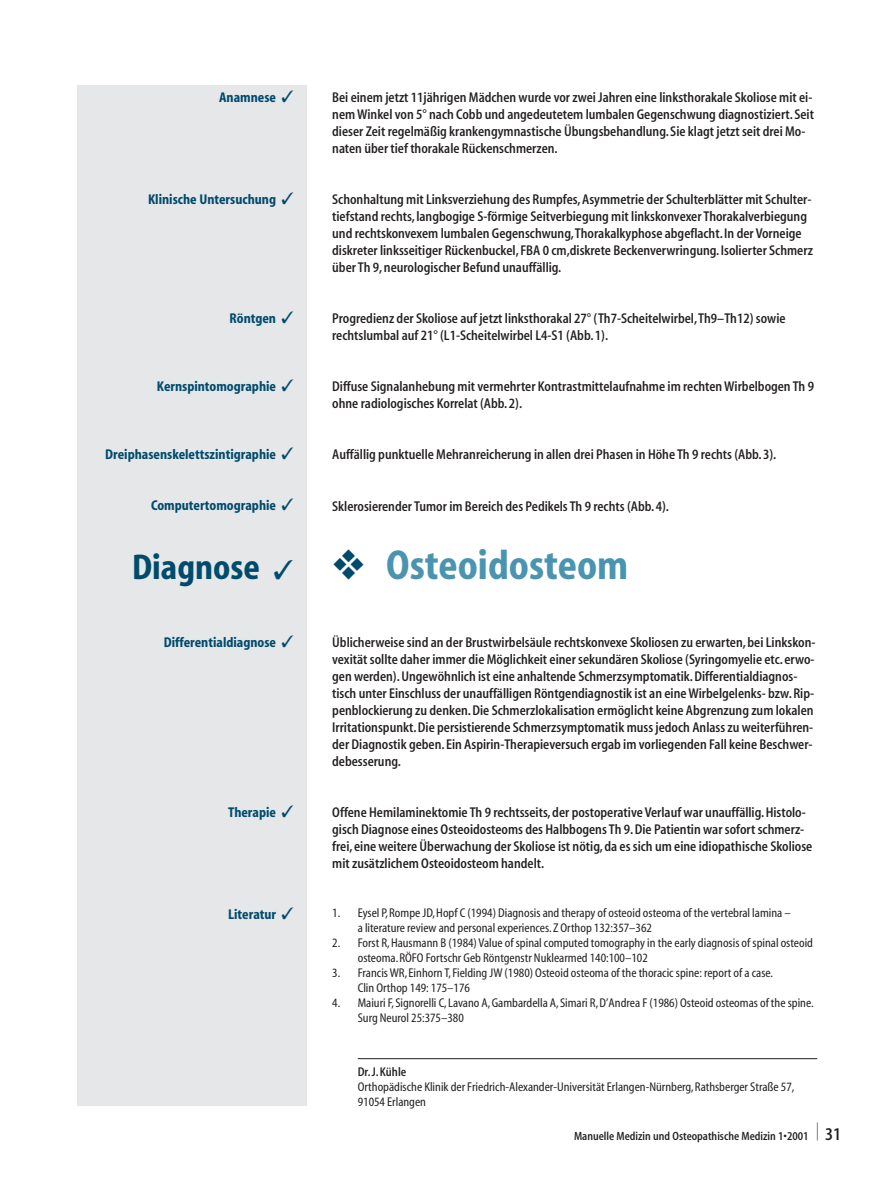
<style>
.page{position:relative;width:893px;height:1178px;background:#fff}
.page>*{position:absolute;margin:0;border:0;box-sizing:border-box;transform-origin:0 0}
.t1{font:700 condensed 42px "S Myriad";color:#4b94b0}
.t2{font:700 condensed 36px "S Myriad";color:#004b6c}
.t3{font:600 condensed 14.25px/17px "S Myriad";color:#231f20}
.t4{font:700 condensed 14.25px "S Myriad";color:#004b6c}
.t5{font:condensed 12.75px/15px "S Myriad";color:#231f20}
.t6{font:600 condensed 12.75px "S Myriad";color:#231f20}
.t7{font:600 condensed 12px "S Myriad";color:#231f20}
.s1{color:#004b6c}
.s2{font-size:18px}
</style>
<div class="page">
<div style="left:77px;top:85px;width:230px;height:1021px;background:#e6e7e9"></div>
<hr style="left:358px;top:1058px;width:459px;height:1px;background:#231f20">
<p class="t4" style="left:219px;top:92px;width:76px">Anamnese ✓</p>
<p class="t4" style="left:148px;top:194px;width:147px">Klinische Untersuchung ✓</p>
<p class="t4" style="left:229px;top:313px;width:66px">Röntgen ✓</p>
<p class="t4" style="left:157px;top:381px;width:139px">Kernspintomographie ✓</p>
<p class="t4" style="left:105px;top:449px;width:190px">Dreiphasenskelettszintigraphie ✓</p>
<p class="t4" style="left:151px;top:500px;width:144px">Computertomographie ✓</p>
<h2 class="t2" style="left:132px;top:553px;width:163px">Diagnose ✓</h2>
<p class="t4" style="left:164px;top:636px;width:132px">Differentialdiagnose ✓</p>
<p class="t4" style="left:228px;top:806px;width:67px">Therapie ✓</p>
<p class="t4" style="left:228px;top:908px;width:67px">Literatur ✓</p>
<p class="t3" style="left:332px;top:90px;width:483px">Bei einem jetzt 11jährigen Mädchen wurde vor zwei Jahren eine linksthorakale Skoliose mit ei&shy;nem Winkel von 5° nach Cobb und angedeutetem lumbalen Gegenschwung diagnostiziert.Seit dieser Zeit regelmäßig krankengymnastische Übungsbehandlung.Sie klagt jetzt seit drei Mo&shy;naten über tief thorakale Rückenschmerzen.</p>
<p class="t3" style="left:332px;top:192px;width:482px">Schonhaltung mit Linksverziehung des Rumpfes, Asymmetrie der Schulterblätter mit Schulter&shy;tiefstand rechts, langbogige S-förmige Seitverbiegung mit linkskonvexer Thorakalverbiegung und rechtskonvexem lumbalen Gegenschwung,Thorakalkyphose abgeflacht.In der Vorneige diskreter linksseitiger Rückenbuckel, FBA 0 cm,diskrete Beckenverwringung.Isolierter Schmerz über Th 9, neurologischer Befund unauffällig.</p>
<p class="t3" style="left:332px;top:311px;width:455px">Progredienz der Skoliose auf jetzt linksthorakal 27° (Th7-Scheitelwirbel,Th9–Th12) sowie rechtslumbal auf 21° (L1-Scheitelwirbel L4-S1 (Abb.1).</p>
<p class="t3" style="left:332px;top:379px;width:483px">Diffuse Signalanhebung mit vermehrter Kontrastmittelaufnahme im rechten Wirbelbogen Th 9 ohne radiologisches Korrelat (Abb.2).</p>
<p class="t3" style="left:332px;top:447px;width:445px">Auffällig punktuelle Mehranreicherung in allen drei Phasen in Höhe Th 9 rechts (Abb.3).</p>
<p class="t3" style="left:332px;top:498px;width:338px">Sklerosierender Tumor im Bereich des Pedikels Th 9 rechts (Abb.4).</p>
<h1 class="t1" style="left:332px;top:548px;width:297px"><span class="s1">❖</span> Osteoidosteom</h1>
<p class="t3" style="left:332px;top:634px;width:484px">Üblicherweise sind an der Brustwirbelsäule rechtskonvexe Skoliosen zu erwarten, bei Linkskon&shy;vexität sollte daher immer die Möglichkeit einer sekundären Skoliose (Syringomyelie etc.erwo&shy;gen werden).Ungewöhnlich ist eine anhaltende Schmerzsymptomatik.Differentialdiagnos&shy;tisch unter Einschluss der unauffälligen Röntgendiagnostik ist an eine Wirbelgelenks- bzw.Rip&shy;penblockierung zu denken.Die Schmerzlokalisation ermöglicht keine Abgrenzung zum lokalen Irritationspunkt.Die persistierende Schmerzsymptomatik muss jedoch Anlass zu weiterführen&shy;der Diagnostik geben.Ein Aspirin-Therapieversuch ergab im vorliegenden Fall keine Beschwer&shy;debesserung.</p>
<p class="t3" style="left:332px;top:805px;width:481px">Offene Hemilaminektomie Th 9 rechtsseits, der postoperative Verlauf war unauffällig.Histolo&shy;gisch Diagnose eines Osteoidosteoms des Halbbogens Th 9.Die Patientin war sofort schmerz&shy;frei, eine weitere Überwachung der Skoliose ist nötig, da es sich um eine idiopathische Skoliose mit zusätzlichem Osteoidosteom handelt.</p>
<p class="t5" style="left:358px;top:905px;width:434px;text-indent:-26px">1. Eysel P,Rompe JD,Hopf C (1994) Diagnosis and therapy of osteoid osteoma of the vertebral lamina – a literature review and personal experiences.Z Orthop 132:357–362</p>
<p class="t5" style="left:358px;top:935px;width:457px;text-indent:-26px">2. Forst R,Hausmann B (1984) Value of spinal computed tomography in the early diagnosis of spinal osteoid osteoma.RÖFO Fortschr Geb Röntgenstr Nuklearmed 140:100–102</p>
<p class="t5" style="left:358px;top:965px;width:417px;text-indent:-26px">3. Francis WR,Einhorn T,Fielding JW (1980) Osteoid osteoma of the thoracic spine: report of a case.<br>Clin Orthop 149: 175–176</p>
<p class="t5" style="left:358px;top:995px;width:457px;text-indent:-26px">4. Maiuri F,Signorelli C,Lavano A,Gambardella A,Simari R,D’Andrea F (1986) Osteoid osteomas of the spine.<br>Surg Neurol 25:375–380</p>
<p class="t6" style="left:358px;top:1067px;width:50px">Dr.J.Kühle</p>
<p class="t5" style="left:358px;top:1079px;width:438px">Orthopädische Klinik der Friedrich-Alexander-Universität Erlangen-Nürnberg,Rathsberger Straße 57,<br>91054 Erlangen</p>
<p class="t7" style="left:574px;top:1131px;width:268px">Manuelle Medizin und Osteopathische Medizin 1•2001 <sup>|</sup> <span class="s2">31</span></p>
</div>
